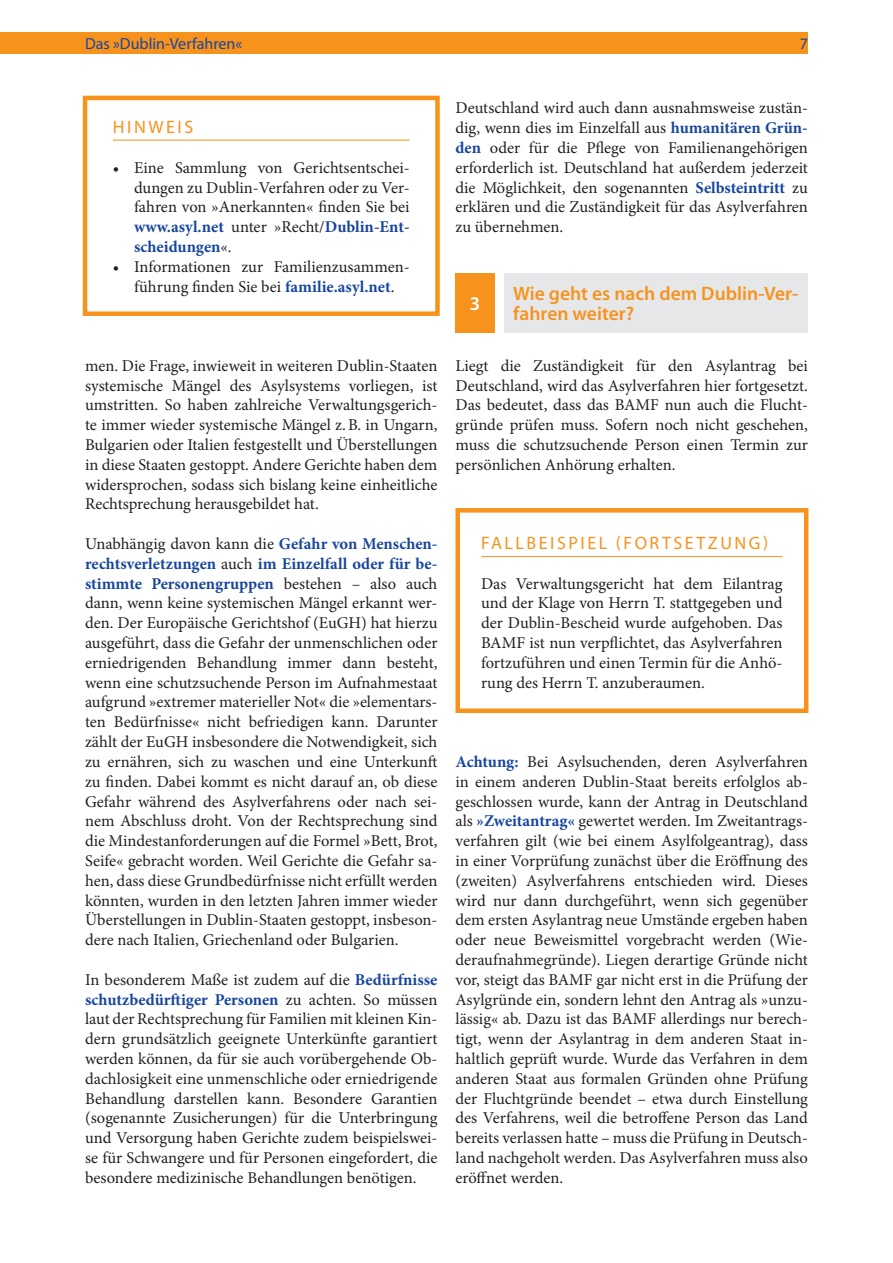
<style>
.page{position:relative;width:893px;height:1263px;background:#fff}
.page>*{position:absolute;margin:0;border:0;box-sizing:border-box;transform-origin:0 0}
.t1{font:600 19.5px/20px "Myriad Pro";color:#f7931d}
.t2{font:600 19.5px "Myriad Pro";color:#fff}
.t3{font:18px "Myriad Pro";letter-spacing:.14em;color:#f7931d}
.t4{font:16.5px/19.8px "Minion Pro";color:#231f20;text-align:justify}
.t5{font:16.05px "Myriad Pro";color:#18469d}
.s1{font-weight:700;color:#18469d}
</style>
<div class="page">
<div style="left:0;top:32px;width:92px;height:21px;background:#f7931d"></div>
<div style="left:85px;top:32px;width:723px;height:21px;background:#f7931d"></div>
<hr style="left:481px;top:556px;width:301px;height:1px;background:#f7931d">
<div style="left:455px;top:273px;width:40px;height:59px;background:#f7931d"></div>
<div style="left:504px;top:273px;width:304px;height:59px;background:#e6e7e9"></div>
<div style="left:455px;top:508px;width:353px;height:205px;border:4px solid #f7931d"></div>
<hr style="left:113px;top:140px;width:297px;height:1px;background:#f7931d">
<div style="left:83px;top:96px;width:357px;height:220px;border:4px solid #f7931d"></div>
<p class="t5" style="left:85px;top:35px;width:159px">DAS »DUBLIN-VERFAHREN«</p>
<p class="t5" style="left:800px;top:35px;width:10px">7</p>
<p class="t3" style="left:113px;top:118px;width:82px">HINWEIS</p>
<p class="t4" style="left:134px;top:158px;width:277px;text-indent:-21px">• Eine Sammlung von Gerichtsentschei&shy;dungen zu Dublin-Verfahren oder zu Ver&shy;fahren von »Anerkannten« finden Sie bei <span class="s1">www.asyl.net</span> unter »Recht/<span class="s1">Dublin‑Ent‑ scheidungen</span>«.</p>
<p class="t4" style="left:113px;top:257px;width:298px;text-align:center">• Informationen zur Familienzusammen&shy;führung finden Sie bei <span class="s1">familie.asyl.net</span>.</p>
<p class="t4" style="left:85px;top:356px;width:354px">men. Die Frage, inwieweit in weiteren Dublin-Staaten systemische Mängel des Asylsystems vorliegen, ist umstritten. So haben zahlreiche Verwaltungsgerich&shy;te immer wieder systemische Mängel z. B. in Ungarn, Bulgarien oder Italien festgestellt und Überstellungen in diese Staaten gestoppt. Andere Gerichte haben dem widersprochen, sodass sich bislang keine einheitliche Rechtsprechung herausgebildet hat.</p>
<p class="t4" style="left:85px;top:535px;width:354px">Unabhängig davon kann die <span class="s1">Gefahr von Menschen‑ rechtsverletzungen</span> auch <span class="s1">im Einzelfall oder für be‑ stimmte Personengruppen</span> bestehen – also auch dann, wenn keine systemischen Mängel erkannt wer&shy;den. Der Europäische Gerichtshof (EuGH) hat hierzu ausgeführt, dass die Gefahr der unmenschlichen oder erniedrigenden Behandlung immer dann besteht, wenn eine schutzsuchende Person im Aufnahmestaat aufgrund »extremer materieller Not« die »elementars&shy;ten Bedürfnisse« nicht befriedigen kann. Darunter zählt der EuGH insbesondere die Notwendigkeit, sich zu ernähren, sich zu waschen und eine Unterkunft zu finden. Dabei kommt es nicht darauf an, ob diese Gefahr während des Asylverfahrens oder nach sei&shy;nem Abschluss droht. Von der Rechtsprechung sind die Mindestanforderungen auf die Formel »Bett, Brot, Seife« gebracht worden. Weil Gerichte die Gefahr sa&shy;hen, dass diese Grundbedürfnisse nicht erfüllt werden könnten, wurden in den letzten Jahren immer wieder Überstellungen in Dublin-Staaten gestoppt, insbeson&shy;dere nach Italien, Griechenland oder Bulgarien.</p>
<p class="t4" style="left:85px;top:970px;width:354px">In besonderem Maße ist zudem auf die <span class="s1">Bedürfnisse schutzbedürftiger Personen</span> zu achten. So müssen laut der Rechtsprechung für Familien mit kleinen Kin&shy;dern grundsätzlich geeignete Unterkünfte garantiert werden können, da für sie auch vorübergehende Ob&shy;dachlosigkeit eine unmenschliche oder erniedrigende Behandlung darstellen kann. Besondere Garantien (sogenannte Zusicherungen) für die Unterbringung und Versorgung haben Gerichte zudem beispielswei&shy;se für Schwangere und für Personen eingefordert, die besondere medizinische Behandlungen benötigen.</p>
<p class="t4" style="left:455px;top:99px;width:354px">Deutschland wird auch dann ausnahmsweise zustän&shy;dig, wenn dies im Einzelfall aus <span class="s1">humanitären Grün‑ den</span> oder für die Pflege von Familienangehörigen erforderlich ist. Deutschland hat außerdem jederzeit die Möglichkeit, den sogenannten <span class="s1">Selbsteintritt</span> zu erklären und die Zuständigkeit für das Asylverfahren zu übernehmen.</p>
<p class="t2" style="left:470px;top:294px;width:12px">3</p>
<p class="t1" style="left:513px;top:284px;width:286px">Wie geht es nach dem Dublin-Ver&shy;fahren weiter?</p>
<p class="t4" style="left:455px;top:356px;width:354px">Liegt die Zuständigkeit für den Asylantrag bei Deutschland, wird das Asylverfahren hier fortgesetzt.<br>Das bedeutet, dass das BAMF nun auch die Flucht&shy;gründe prüfen muss. Sofern noch nicht geschehen, muss die schutzsuchende Person einen Termin zur persönlichen Anhörung erhalten.</p>
<p class="t3" style="left:481px;top:534px;width:288px">FALLBEISPIEL (FORTSETZUNG)</p>
<p class="t4" style="left:481px;top:574px;width:303px">Das Verwaltungsgericht hat dem Eilantrag und der Klage von Herrn T. stattgegeben und der Dublin-Bescheid wurde aufgehoben. Das BAMF ist nun verpflichtet, das Asylverfahren fortzuführen und einen Termin für die Anhö&shy;rung des Herrn T. anzuberaumen.</p>
<p class="t4" style="left:455px;top:752px;width:354px"><span class="s1">Achtung:</span> Bei Asylsuchenden, deren Asylverfahren in einem anderen Dublin-Staat bereits erfolglos ab&shy;geschlossen wurde, kann der Antrag in Deutschland als <span class="s1">»Zweitantrag«</span> gewertet werden. Im Zweitantrags&shy;verfahren gilt (wie bei einem Asylfolgeantrag), dass in einer Vorprüfung zunächst über die Eröffnung des (zweiten) Asylverfahrens entschieden wird. Dieses wird nur dann durchgeführt, wenn sich gegenüber dem ersten Asylantrag neue Umstände ergeben haben oder neue Beweismittel vorgebracht werden (Wie&shy;deraufnahmegründe). Liegen derartige Gründe nicht vor, steigt das BAMF gar nicht erst in die Prüfung der Asylgründe ein, sondern lehnt den Antrag als »unzu&shy;lässig« ab. Dazu ist das BAMF allerdings nur berech&shy;tigt, wenn der Asylantrag in dem anderen Staat in&shy;haltlich geprüft wurde. Wurde das Verfahren in dem anderen Staat aus formalen Gründen ohne Prüfung der Fluchtgründe beendet – etwa durch Einstellung des Verfahrens, weil die betroffene Person das Land bereits verlassen hatte – muss die Prüfung in Deutsch&shy;land nachgeholt werden. Das Asylverfahren muss also eröffnet werden.</p>
</div>
